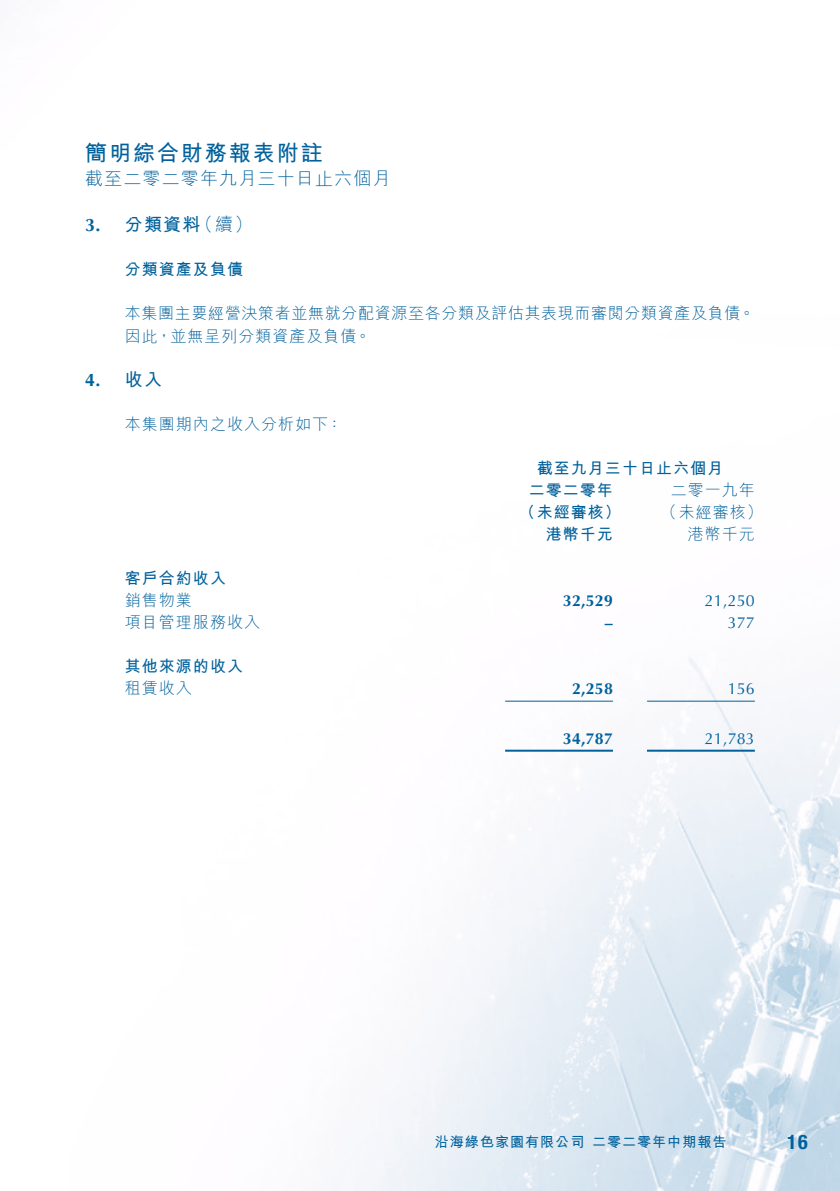
<style>
.page{position:relative;width:840px;height:1191px;background:#fff}
.page>*{position:absolute;margin:0;border:0;box-sizing:border-box;transform-origin:0 0}
.Heading_1{font:700 22px "M Hei HK";letter-spacing:.09em;color:#00619c}
.t1{font:700 condensed 20px "Helvetica Neue LT Std";color:#00619c}
.Body_Text{font:300 18px "M Hei HK";letter-spacing:.065em;color:#00619c}
.Notes_HD1{font:700 18px "M Hei HK";letter-spacing:.065em;color:#00619c}
.Notes_HD1-2{font:700 18px "Optima LT Std";color:#00619c}
.Notes_HD1-3{font:300 18px "M Hei HK";color:#00619c}
.Notes{font:300 16px/22px "M Hei HK";letter-spacing:.04em;color:#00619c}
.Notes-2{font:300 16px "M Hei HK";letter-spacing:.065em;color:#00619c}
.Notes-3{font:700 16px "M Hei HK";letter-spacing:.065em;color:#00619c}
.Notes-4{font:16px "Optima LT Std";letter-spacing:.015em;color:#00619c}
.Notes-5{font:700 16px "Optima LT Std";letter-spacing:.015em;color:#00619c}
.Notes_HD2{font:700 16px "M Hei HK";letter-spacing:.065em;color:#00619c}
.t2{font:700 14px "M Hei HK";letter-spacing:.075em;color:#00619c}
</style>
<div class="page">
<img style="left:361px;top:657px;width:478px;height:534px">
<hr style="left:505px;top:700px;width:107px;height:1px;background:#00619c">
<hr style="left:646px;top:700px;width:108px;height:1px;background:#00619c">
<hr style="left:505px;top:749px;width:107px;height:2px;background:#00619c">
<hr style="left:646px;top:749px;width:108px;height:2px;background:#00619c">
<p class="Heading_1" style="left:85px;top:137px;width:239px">簡明綜合財務報表附註</p>
<p class="Body_Text" style="left:85px;top:170px;width:307px">截至二零二零年九月三十日止六個月</p>
<p class="Notes_HD1-3" style="left:195px;top:216px;width:59px">（續(</p>
<p class="Notes_HD1" style="left:125px;top:212px;width:77px">分類資料</p>
<p class="Notes_HD1-2" style="left:85px;top:215px;width:17px">3.</p>
<p class="Notes_HD1-2" style="left:85px;top:369px;width:17px">4.</p>
<p class="Notes_HD2" style="left:125px;top:258px;width:120px">分類資產及負債</p>
<p class="Notes" style="left:125px;top:302px;width:631px">本集團主要經營決策者並無就分配資源至各分類及評估其表現而審閱分類資產及負債。因此，並無呈列分類資產及負債。</p>
<p class="Notes_HD1" style="left:125px;top:366px;width:39px">收入</p>
<p class="Notes-2" style="left:125px;top:415px;width:219px">本集團期內之收入分析如下：</p>
<p class="Notes-3" style="left:125px;top:566px;width:103px">客戶合約收入</p>
<p class="Notes-2" style="left:125px;top:591px;width:69px">銷售物業</p>
<p class="Notes-2" style="left:125px;top:613px;width:137px">項目管理服務收入</p>
<p class="Notes-3" style="left:125px;top:654px;width:120px">其他來源的收入</p>
<p class="Notes-2" style="left:125px;top:679px;width:69px">租賃收入</p>
<p class="Notes-3" style="left:536px;top:456px;width:188px">截至九月三十日止六個月</p>
<p class="Notes-2" style="left:670px;top:481px;width:86px">二零一九年</p>
<p class="Notes-3" style="left:528px;top:478px;width:86px">二零二零年</p>
<p class="Notes-3" style="left:518px;top:500px;width:103px">（未經審核）</p>
<p class="Notes-2" style="left:660px;top:503px;width:103px">（未經審核(</p>
<p class="Notes-3" style="left:545px;top:522px;width:69px">港幣千元</p>
<p class="Notes-2" style="left:687px;top:525px;width:69px">港幣千元</p>
<p class="Notes-5" style="left:562px;top:591px;width:51px">32,529</p>
<p class="Notes-4" style="left:704px;top:591px;width:51px">21,250</p>
<p class="Notes-5" style="left:604px;top:613px;width:9px">–</p>
<p class="Notes-4" style="left:727px;top:613px;width:29px">377</p>
<p class="Notes-5" style="left:571px;top:679px;width:42px">2,258</p>
<p class="Notes-4" style="left:727px;top:679px;width:29px">156</p>
<p class="Notes-5" style="left:562px;top:729px;width:51px">34,787</p>
<p class="Notes-4" style="left:704px;top:729px;width:51px">21,783</p>
<p class="t2" style="left:434px;top:1131px;width:151px">沿海綠色家園有限公司</p>
<p class="t2" style="left:591px;top:1131px;width:136px">二零二零年中期報告</p>
<p class="t1" style="left:786px;top:1130px;width:22px">16</p>
</div>
